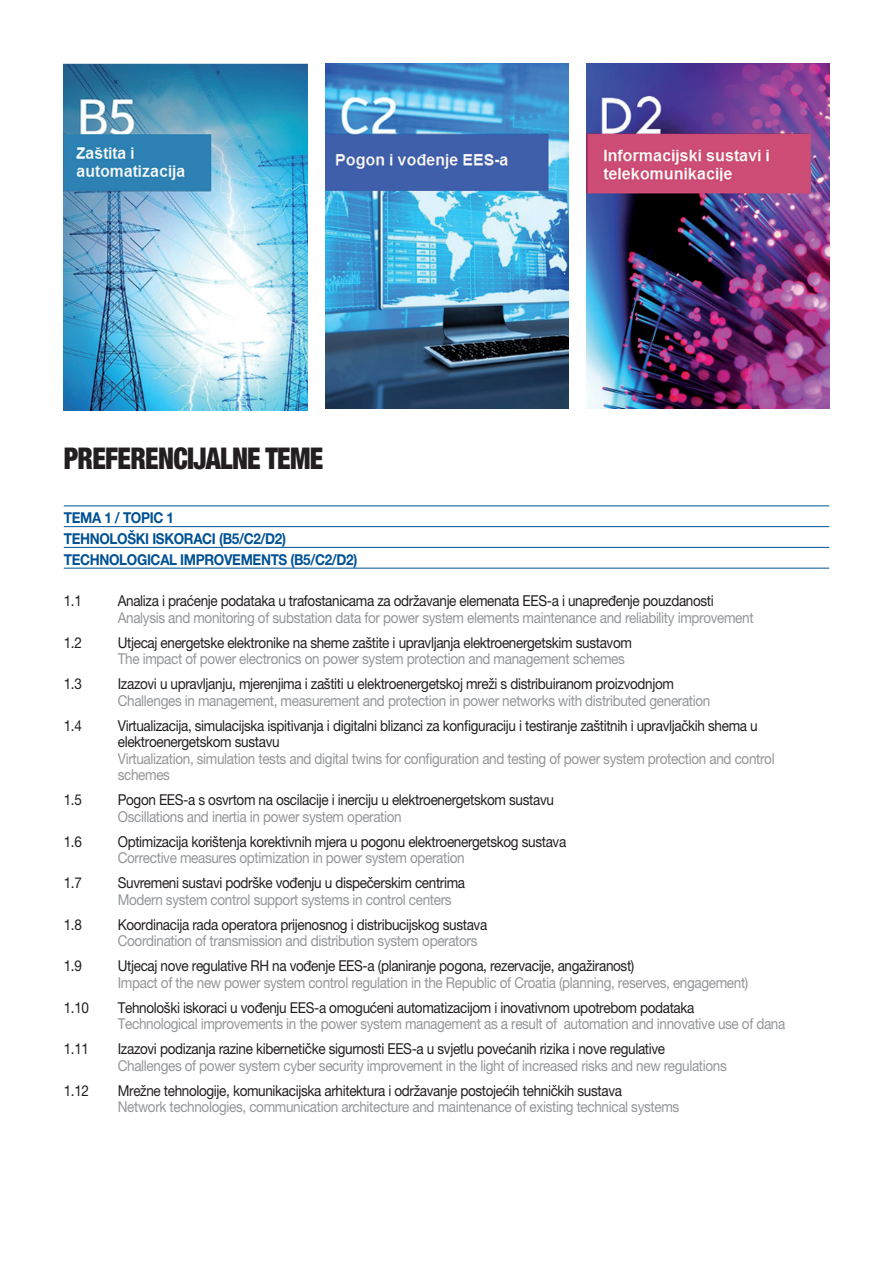
<style>
.page{position:relative;width:893px;height:1263px;background:#fff}
.page>*{position:absolute;margin:0;border:0;box-sizing:border-box;transform-origin:0 0}
.t1{font:800 condensed 30px "MH Helvetica Blk Cn";letter-spacing:-.025em;color:#231f20;scale:.9 1}
.t2{font:15px/16.5px "MH Helvetica";letter-spacing:-.025em;color:#231f20;scale:.9 1}
.t3{font:15px/16.5px "MH Helvetica";letter-spacing:-.025em;color:#939598;scale:.9 1}
.t4{font:700 15px/20.7px "MH Helvetica";letter-spacing:-.025em;color:#005294;scale:.9 1}
</style>
<div class="page">
<img style="left:326px;top:64px;width:243px;height:345px">
<hr style="left:64px;top:505px;width:765px;height:1px;background:#005294">
<hr style="left:64px;top:526px;width:765px;height:1px;background:#005294">
<hr style="left:64px;top:547px;width:765px;height:1px;background:#005294">
<hr style="left:64px;top:568px;width:765px;height:1px;background:#005294">
<img style="left:587px;top:64px;width:242px;height:344px">
<img style="left:64px;top:64px;width:244px;height:346px">
<h1 class="t1" style="left:64px;top:440px;width:290px">PREFERENCIJALNE TEME</h1>
<p class="t4" style="left:64px;top:507px;width:328px">TEMA 1 / TOPIC 1<br>TEHNOLOŠKI ISKORACI (B5/C2/D2)<br>TECHNOLOGICAL IMPROVEMENTS (B5/C2/D2)</p>
<p class="t2" style="left:64px;top:592px;width:22px">1.1</p>
<p class="t2" style="left:118px;top:592px;width:664px">Analiza i praćenje podataka u trafostanicama za održavanje elemenata EES-a i unapređenje pouzdanosti</p>
<p class="t3" style="left:118px;top:609px;width:708px">Analysis and monitoring of substation data for power system elements maintenance and reliability improvement</p>
<p class="t2" style="left:64px;top:634px;width:22px">1.2</p>
<p class="t2" style="left:118px;top:634px;width:573px">Utjecaj energetske elektronike na sheme zaštite i upravljanja elektroenergetskim sustavom</p>
<p class="t3" style="left:118px;top:650px;width:565px">The impact of power electronics on power system protection and management schemes</p>
<p class="t2" style="left:64px;top:675px;width:22px">1.3</p>
<p class="t2" style="left:118px;top:675px;width:619px">Izazovi u upravljanju, mjerenjima i zaštiti u elektroenergetskoj mreži s distribuiranom proizvodnjom</p>
<p class="t3" style="left:118px;top:692px;width:660px">Challenges in management, measurement and protection in power networks with distributed generation</p>
<p class="t2" style="left:64px;top:717px;width:22px">1.4</p>
<p class="t2" style="left:118px;top:717px;width:712px">Virtualizacija, simulacijska ispitivanja i digitalni blizanci za konfiguraciju i testiranje zaštitnih i upravljačkih shema u elektroenergetskom sustavu</p>
<p class="t3" style="left:118px;top:750px;width:731px">Virtualization, simulation tests and digital twins for configuration and testing of power system protection and control schemes</p>
<p class="t2" style="left:64px;top:791px;width:22px">1.5</p>
<p class="t2" style="left:118px;top:791px;width:486px">Pogon EES-a s osvrtom na oscilacije i inerciju u elektroenergetskom sustavu</p>
<p class="t3" style="left:118px;top:808px;width:317px">Oscillations and inertia in power system operation</p>
<p class="t2" style="left:64px;top:833px;width:22px">1.6</p>
<p class="t2" style="left:118px;top:833px;width:500px">Optimizacija korištenja korektivnih mjera u pogonu elektroenergetskog sustava</p>
<p class="t3" style="left:118px;top:849px;width:387px">Corrective measures optimization in power system operation</p>
<p class="t2" style="left:64px;top:874px;width:22px">1.7</p>
<p class="t2" style="left:118px;top:874px;width:387px">Suvremeni sustavi podrške vođenju u dispečerskim centrima</p>
<p class="t3" style="left:118px;top:891px;width:372px">Modern system control support systems in control centers</p>
<p class="t2" style="left:64px;top:916px;width:22px">1.8</p>
<p class="t2" style="left:118px;top:916px;width:412px">Koordinacija rada operatora prijenosnog i distribucijskog sustava</p>
<p class="t3" style="left:118px;top:932px;width:401px">Coordination of transmission and distribution system operators</p>
<p class="t2" style="left:64px;top:957px;width:22px">1.9</p>
<p class="t2" style="left:118px;top:957px;width:575px">Utjecaj nove regulative RH na vođenje EES-a (planiranje pogona, rezervacije, angažiranost)</p>
<p class="t3" style="left:118px;top:974px;width:702px">Impact of the new power system control regulation in the Republic of Croatia (planning, reserves, engagement)</p>
<p class="t2" style="left:64px;top:999px;width:30px">1.10</p>
<p class="t2" style="left:118px;top:999px;width:642px">Tehnološki iskoraci u vođenju EES-a omogućeni automatizacijom i inovativnom upotrebom podataka</p>
<p class="t3" style="left:118px;top:1015px;width:743px">Technological improvements in the power system management as a result of automation and innovative use of dana</p>
<p class="t2" style="left:64px;top:1040px;width:30px">1.11</p>
<p class="t2" style="left:118px;top:1040px;width:610px">Izazovi podizanja razine kibernetičke sigurnosti EES-a u svjetlu povećanih rizika i nove regulative</p>
<p class="t3" style="left:118px;top:1057px;width:678px">Challenges of power system cyber security improvement in the light of increased risks and new regulations</p>
<p class="t2" style="left:64px;top:1082px;width:30px">1.12</p>
<p class="t2" style="left:118px;top:1082px;width:562px">Mrežne tehnologije, komunikacijska arhitektura i održavanje postojećih tehničkih sustava</p>
<p class="t3" style="left:118px;top:1098px;width:625px">Network technologies, communication architecture and maintenance of existing technical systems</p>
</div>
